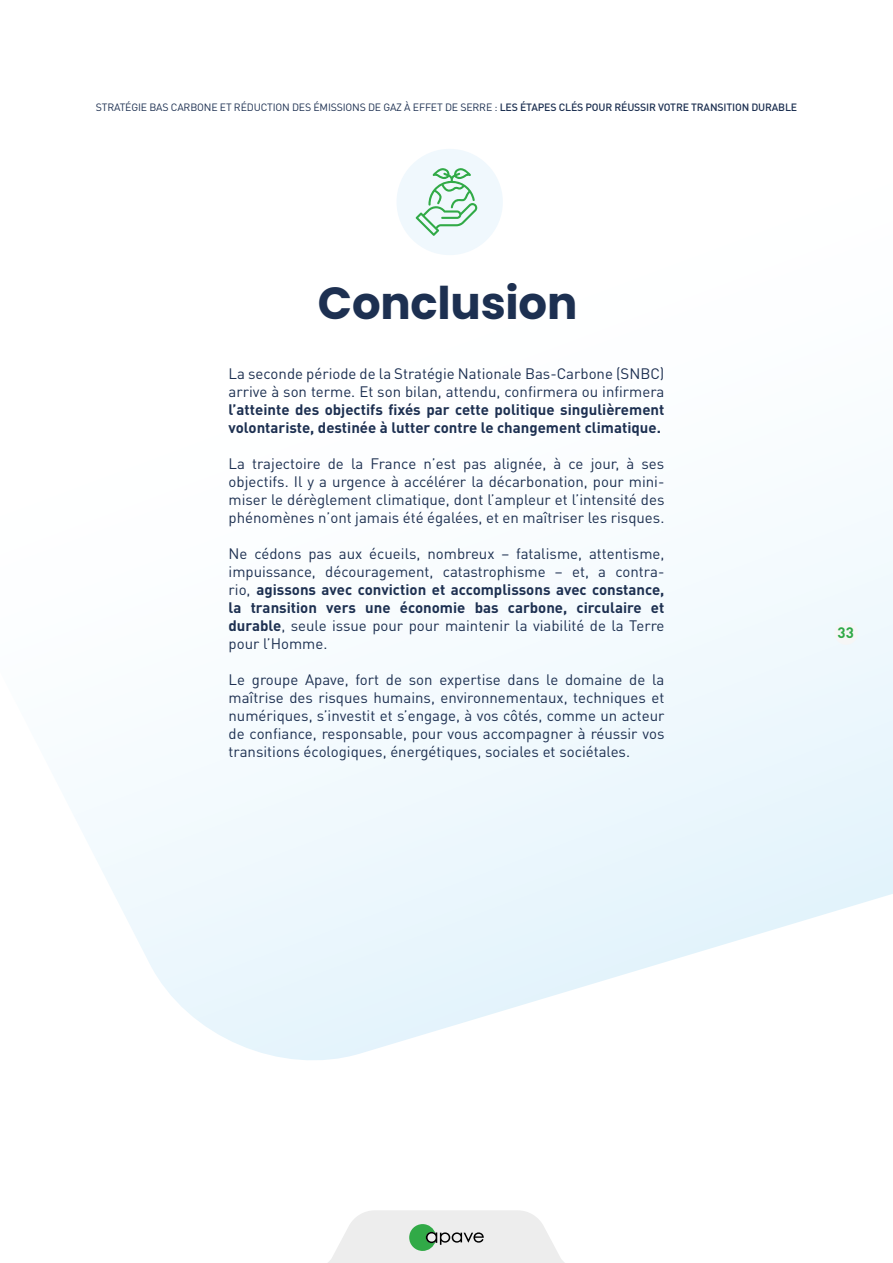
<style>
.page{position:relative;width:893px;height:1263px;background:#fff}
.page>*{position:absolute;margin:0;border:0;box-sizing:border-box;transform-origin:0 0}
.t1{font:700 45px "Poppins";letter-spacing:-.005em;color:#1d3051}
.t2{font:15px/18px "DIN Pro";color:#1d3051;text-align:justify}
.t3{font:700 15px/18px "DIN Pro";color:#1d3051}
.t4{font:700 15px "DIN Pro";color:#31aa47}
.t5{font:10.5px "DIN Pro";letter-spacing:-.015em;color:#1d3051}
.s1{font-weight:500}
.s2{font-weight:700}
</style>
<div class="page">
<svg style="left:74px;top:509px;width:819px;height:544px"></svg>
<div style="left:396px;top:149px;width:107px;height:106px;background:#f0f8fd;border-radius:50%"></div>
<svg style="left:416px;top:168px;width:61px;height:68px"></svg>
<svg style="left:328px;top:1210px;width:237px;height:53px"></svg>
<div style="left:834px;top:621px;width:24px;height:24px;background:#f6f6f6;border-radius:50%"></div>
<p class="t5" style="left:96px;top:100px;width:703px">STRATÉGIE BAS CARBONE ET RÉDUCTION DES ÉMISSIONS DE GAZ À EFFET DE SERRE : <span class="s1">LES ÉTAPES CLÉS POUR RÉUSSIR VOTRE TRANSITION DURABLE</span></p>
<h1 class="t1" style="left:318px;top:278px;width:261px">Conclusion</h1>
<p class="t2" style="left:229px;top:364px;width:437px">La seconde période de la Stratégie Nationale Bas-Carbone (SNBC) arrive à son terme. Et son bilan, attendu, confirmera ou infirmera</p>
<p class="t3" style="left:229px;top:400px;width:437px">l’atteinte des objectifs fixés par cette politique singulièrement volontariste, destinée à lutter contre le changement climatique.</p>
<p class="t2" style="left:229px;top:454px;width:437px">La trajectoire de la France n’est pas alignée, à ce jour, à ses objectifs. Il y a urgence à accélérer la décarbonation, pour mini&shy;miser le dérèglement climatique, dont l’ampleur et l’intensité des phénomènes n’ont jamais été égalées, et en maîtriser les risques.</p>
<p class="t2" style="left:229px;top:544px;width:437px">Ne cédons pas aux écueils, nombreux – fatalisme, attentisme, impuissance, découragement, catastrophisme – et, a contra&shy;rio, <span class="s2">agissons avec conviction et accomplissons avec constance, la transition vers une économie bas carbone, circulaire et durable</span>, seule issue pour pour maintenir la viabilité de la Terre pour l’Homme.</p>
<p class="t2" style="left:229px;top:670px;width:437px">Le groupe Apave, fort de son expertise dans le domaine de la maîtrise des risques humains, environnementaux, techniques et numériques, s’investit et s’engage, à vos côtés, comme un acteur de confiance, responsable, pour vous accompagner à réussir vos transitions écologiques, énergétiques, sociales et sociétales.</p>
<p class="t4" style="left:838px;top:622px;width:18px">33</p>
</div>
